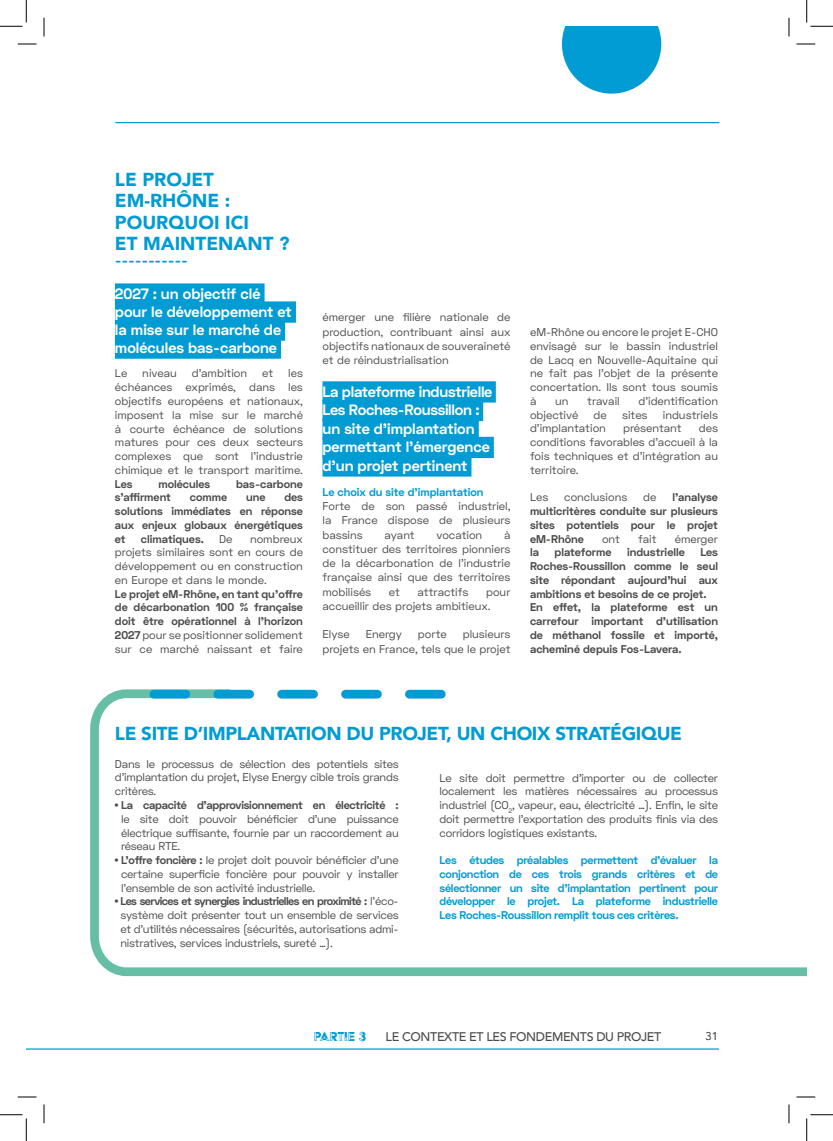
<style>
.page{position:relative;width:833px;height:1141px;background:#fff}
.page>*{position:absolute;margin:0;border:0;box-sizing:border-box;transform-origin:0 0}
.t1{font:900 18.75px "Avenir";letter-spacing:-.02em;color:#009cd3}
.t2{font:900 18.75px/21.2px "Avenir";color:#009cd3}
.t3{font:700 15px/18.5px "Space Grotesk";color:#fff}
.t4{font:700 15px "Space Grotesk";color:#009cd3}
.t5{font:15px "Acier BAT Text Noir";color:#009cd3}
.t6{font:500 12.5px "Avenir";letter-spacing:-.03em;color:#4b4b4a}
.t7{font:11.25px/13.8px "Space Grotesk";color:#4b4b4a;text-align:justify}
.t8{font:700 11.25px/13.8px "Space Grotesk";color:#4b4b4a;text-align:justify}
.t9{font:700 11.25px/13.8px "Space Grotesk";letter-spacing:-.02em;color:#009cd3;text-align:justify}
.t10{font:700 11.25px "Space Grotesk";letter-spacing:-.02em;color:#4b4b4a}
.t11{font:700 11.25px "Space Grotesk";color:#009cd3}
.t12{font:11.25px "Avenir";color:#1d1d1b}
.s1{font-weight:400}
.s2{font-weight:700}
</style>
<div class="page">
<hr style="left:26px;top:1048px;width:692px;height:1px;background:#009cd3">
<svg style="left:561px;top:26px;width:100px;height:68px"></svg>
<hr style="left:116px;top:122px;width:602px;height:1px;background:#009cd3">
<svg style="left:90px;top:689px;width:716px;height:288px"></svg>
<div style="left:115px;top:283px;width:149px;height:22px;background:#009cd3"></div>
<div style="left:115px;top:301px;width:181px;height:22px;background:#009cd3"></div>
<div style="left:115px;top:319px;width:170px;height:22px;background:#009cd3"></div>
<div style="left:115px;top:337px;width:166px;height:22px;background:#009cd3"></div>
<div style="left:322px;top:381px;width:173px;height:21px;background:#009cd3"></div>
<div style="left:322px;top:400px;width:161px;height:21px;background:#009cd3"></div>
<div style="left:322px;top:418px;width:156px;height:21px;background:#009cd3"></div>
<div style="left:322px;top:437px;width:171px;height:21px;background:#009cd3"></div>
<div style="left:322px;top:455px;width:149px;height:21px;background:#009cd3"></div>
<svg style="left:154px;top:689px;width:287px;height:9px"></svg>
<svg style="left:18px;top:43px;width:18px;height:2px"></svg>
<svg style="left:796px;top:43px;width:18px;height:2px"></svg>
<svg style="left:18px;top:1096px;width:18px;height:1px"></svg>
<svg style="left:796px;top:1096px;width:18px;height:1px"></svg>
<svg style="left:43px;top:18px;width:2px;height:18px"></svg>
<svg style="left:43px;top:1104px;width:2px;height:19px"></svg>
<svg style="left:788px;top:18px;width:1px;height:18px"></svg>
<svg style="left:788px;top:1104px;width:1px;height:19px"></svg>
<svg style="left:0;top:0;width:27px;height:27px"></svg>
<svg style="left:0;top:1114px;width:27px;height:26px"></svg>
<svg style="left:806px;top:0;width:26px;height:27px"></svg>
<svg style="left:806px;top:1114px;width:26px;height:26px"></svg>
<h1 class="t2" style="left:115px;top:168px;width:176px">LE PROJET<br>EM-RHÔNE :<br>POURQUOI ICI<br>ET MAINTENANT ?</h1>
<h2 class="t4" style="left:115px;top:252px;width:74px">-----------</h2>
<h2 class="t3" style="left:115px;top:285px;width:178px;line-height:18px">2027 : un objectif clé pour le développement et la mise sur le marché de molécules bas-carbone</h2>
<p class="t7" style="left:115px;top:366px;width:14px">Le</p>
<p class="t7" style="left:142px;top:366px;width:36px">niveau</p>
<p class="t7" style="left:192px;top:366px;width:57px">d’ambition</p>
<p class="t7" style="left:262px;top:366px;width:13px">et</p>
<p class="t7" style="left:115px;top:366px;width:189px;text-indent:173px">les échéances exprimés, dans les objectifs européens et nationaux, imposent la mise sur le marché à courte échéance de solutions matures pour ces deux secteurs complexes que sont l'industrie chimique et le transport maritime.</p>
<p class="t8" style="left:115px;top:477px;width:19px">Les</p>
<p class="t8" style="left:158px;top:477px;width:53px">molécules</p>
<p class="t8" style="left:236px;top:477px;width:68px">bas-carbone</p>
<p class="t8" style="left:115px;top:490px;width:57px">s’affirment</p>
<p class="t8" style="left:190px;top:490px;width:39px">comme</p>
<p class="t8" style="left:246px;top:490px;width:21px">une</p>
<p class="t8" style="left:115px;top:490px;width:189px;text-indent:169px">des solutions immédiates en réponse aux enjeux globaux énergétiques et</p>
<p class="t8" style="left:141px;top:532px;width:64px">climatiques.</p>
<p class="t7" style="left:219px;top:531px;width:15px">De</p>
<p class="t7" style="left:115px;top:531px;width:189px;text-indent:135px">nombreux projets similaires sont en cours de développement ou en construction en Europe et dans le monde.</p>
<p class="t8" style="left:115px;top:587px;width:189px">Le projet eM-Rhône, en tant qu'offre de décarbonation 100 % française doit être opérationnel à l’horizon 2027 <span class="s1">pour se positionner solidement sur ce marché naissant et faire</span></p>
<p class="t7" style="left:322px;top:310px;width:189px;line-height:14.2px">émerger une filière nationale de production, contribuant ainsi aux objectifs nationaux de souveraineté et de réindustrialisation</p>
<h2 class="t3" style="left:322px;top:383px;width:171px">La plateforme industrielle<br>Les Roches-Roussillon : un site d’implantation permettant l’émergence d’un projet pertinent</h2>
<p class="t11" style="left:322px;top:484px;width:162px">Le choix du site d’implantation</p>
<p class="t7" style="left:322px;top:499px;width:189px;line-height:14.2px">Forte de son passé industriel, la France dispose de plusieurs bassins</p>
<p class="t7" style="left:384px;top:527px;width:32px">ayant</p>
<p class="t7" style="left:436px;top:527px;width:47px">vocation</p>
<p class="t7" style="left:322px;top:527px;width:189px;line-height:14.2px;text-indent:181px">à constituer des territoires pionniers de la décarbonation de l’industrie française ainsi que des territoires mobilisés</p>
<p class="t7" style="left:388px;top:584px;width:13px">et</p>
<p class="t7" style="left:417px;top:584px;width:52px">attractifs</p>
<p class="t7" style="left:322px;top:584px;width:189px;line-height:14.2px;text-indent:163px">pour accueillir des projets ambitieux.</p>
<p class="t7" style="left:322px;top:627px;width:29px">Elyse</p>
<p class="t7" style="left:365px;top:627px;width:38px">Energy</p>
<p class="t7" style="left:417px;top:627px;width:30px">porte</p>
<p class="t7" style="left:322px;top:627px;width:189px;line-height:14.2px;text-align:right">plusieurs<br>projets en France, tels que le projet</p>
<p class="t7" style="left:529px;top:325px;width:189px">eM-Rhône ou encore le projet E-CHO envisagé sur le bassin industriel de Lacq en Nouvelle-Aquitaine qui ne fait pas l’objet de la présente concertation. Ils sont tous soumis à</p>
<p class="t7" style="left:555px;top:394px;width:15px">un</p>
<p class="t7" style="left:587px;top:394px;width:34px">travail</p>
<p class="t7" style="left:638px;top:394px;width:81px">d’identification</p>
<p class="t7" style="left:529px;top:408px;width:50px">objectivé</p>
<p class="t7" style="left:593px;top:408px;width:15px">de</p>
<p class="t7" style="left:621px;top:408px;width:27px">sites</p>
<p class="t7" style="left:662px;top:408px;width:57px">industriels</p>
<p class="t7" style="left:529px;top:421px;width:77px">d’implantation</p>
<p class="t7" style="left:622px;top:421px;width:60px">présentant</p>
<p class="t7" style="left:529px;top:421px;width:189px;text-indent:169px">des conditions favorables d’accueil à la fois techniques et d’intégration au territoire.</p>
<p class="t7" style="left:529px;top:490px;width:20px">Les</p>
<p class="t7" style="left:564px;top:490px;width:65px">conclusions</p>
<p class="t7" style="left:643px;top:490px;width:15px">de</p>
<p class="t8" style="left:529px;top:490px;width:189px;text-indent:142px">l’analyse multicritères conduite sur plusieurs sites potentiels pour le projet eM-Rhône</p>
<p class="t7" style="left:601px;top:531px;width:19px">ont</p>
<p class="t7" style="left:637px;top:531px;width:20px">fait</p>
<p class="t7" style="left:674px;top:531px;width:45px">émerger</p>
<p class="t8" style="left:529px;top:545px;width:10px">la</p>
<p class="t8" style="left:554px;top:545px;width:58px">plateforme</p>
<p class="t8" style="left:626px;top:545px;width:59px">industrielle</p>
<p class="t8" style="left:529px;top:545px;width:189px;text-align:left;text-indent:170px">Les<br>Roches-Roussillon comme le seul site répondant aujourd’hui aux ambitions et besoins de ce projet.<br>En effet, la plateforme est un carrefour important d'utilisation de méthanol fossile et importé, acheminé depuis Fos-Lavera.</p>
<h1 class="t1" style="left:115px;top:717px;width:568px">LE SITE D’IMPLANTATION DU PROJET, UN CHOIX STRATÉGIQUE</h1>
<p class="t7" style="left:115px;top:756px;width:285px">Dans le processus de sélection des potentiels sites d’implantation du projet, Elyse Energy cible trois grands critères.</p>
<p class="t10" style="left:115px;top:797px;width:285px">• La capacité d’approvisionnement en électricité :</p>
<p class="t7" style="left:121px;top:811px;width:279px">le site doit pouvoir bénéficier d’une puissance électrique suffisante, fournie par un raccordement au réseau RTE.</p>
<p class="t7" style="left:121px;top:853px;width:279px;text-indent:-6px"><span class="s2">• L’offre foncière :</span> le projet doit pouvoir bénéficier d’une certaine superficie foncière pour pouvoir y installer l’ensemble de son activité industrielle.</p>
<p class="t7" style="left:120px;top:894px;width:280px;text-indent:-5px"><span class="s2">• Les services et synergies industrielles en proximité :</span> l’éco&shy;système doit présenter tout un ensemble de services et d’utilités nécessaires (sécurités, autorisations admi&shy;nistratives, services industriels, sureté …).</p>
<p class="t7" style="left:439px;top:770px;width:280px">Le site doit permettre d’importer ou de collecter localement les matières nécessaires au processus industriel (CO<sub>2</sub>, vapeur, eau, électricité …). Enfin, le site doit permettre l’exportation des produits finis via des corridors logistiques existants.</p>
<p class="t9" style="left:439px;top:853px;width:280px">Les études préalables permettent d’évaluer la conjonction de ces trois grands critères et de sélectionner un site d’implantation pertinent pour développer le projet. La plateforme industrielle Les Roches-Roussillon remplit tous ces critères.</p>
<h2 class="t5" style="left:313px;top:1028px;width:54px">PARTIE 3</h2>
<p class="t6" style="left:385px;top:1025px;width:277px">LE CONTEXTE ET LES FONDEMENTS DU PROJET</p>
<p class="t12" style="left:705px;top:1029px;width:14px">31</p>
</div>
